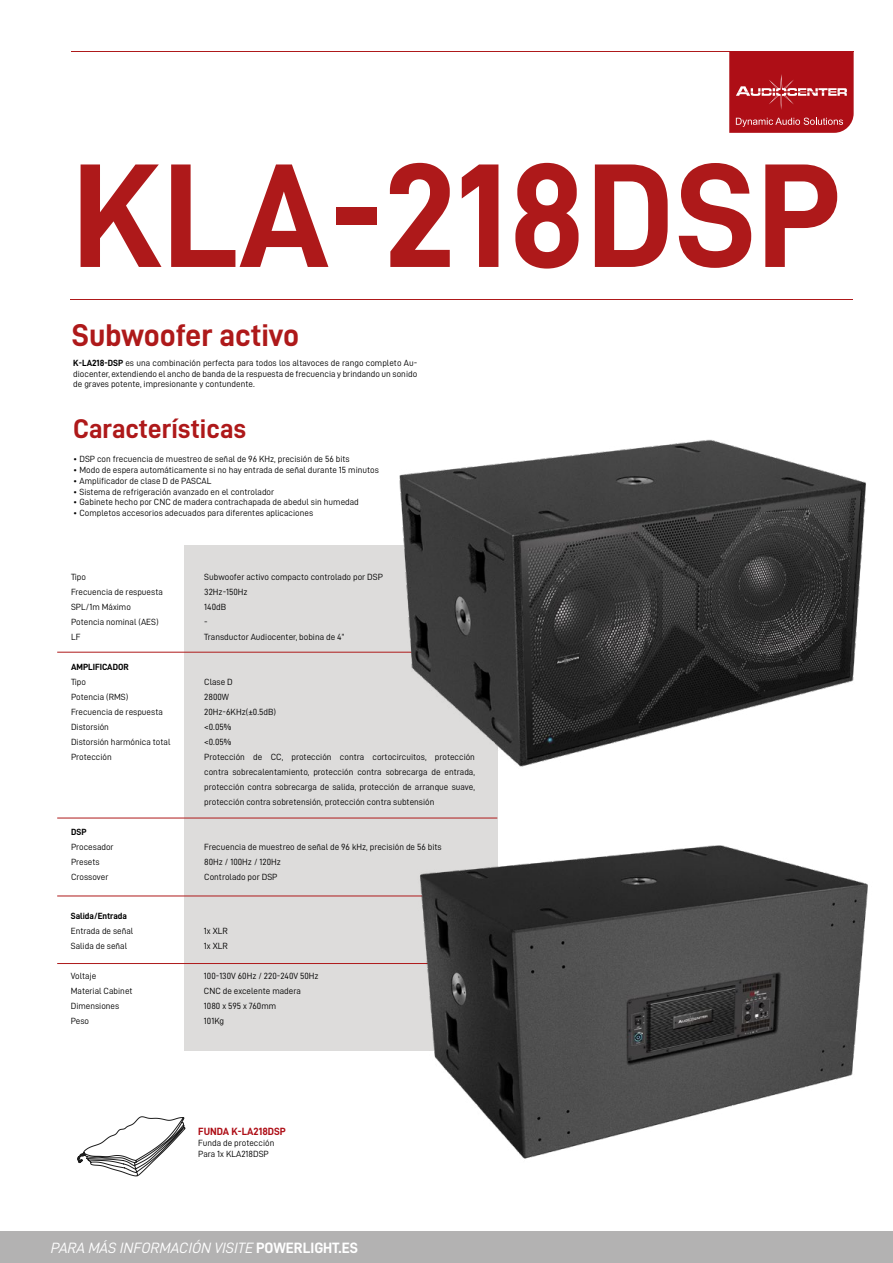
<style>
.page{position:relative;width:893px;height:1263px;background:#fff}
.page>*{position:absolute;margin:0;border:0;box-sizing:border-box;transform-origin:0 0}
.t1{font:148.5px "D DIN Bold";color:#ae191a}
.t2{font:31.5px "D DIN Bold";letter-spacing:-.015em;color:#ae191a}
.t3{font:27px "D DIN Bold";letter-spacing:-.005em;color:#ae191a}
.t4{font:15px "D DIN Italic";color:#fff}
.t5{font:10.5px "D DIN Bold";color:#ae0e16}
.t6{font:9px/15px "D DIN";color:#000}
.t7{font:9px "D DIN Bold";color:#000}
.s1{font-family:"D DIN Bold"}
</style>
<div class="page">
<hr style="left:71px;top:51px;width:782px;height:1px;background:#ae191a">
<svg style="left:729px;top:51px;width:124px;height:81px;background:#b42128"></svg>
<div style="left:0;top:1231px;width:893px;height:32px;background:#b3b2b2"></div>
<div style="left:184px;top:545px;width:313px;height:506px;background:#dddcdb"></div>
<hr style="left:71px;top:299px;width:782px;height:1px;background:#ae191a">
<hr style="left:57px;top:652px;width:440px;height:1px;background:#ae191a">
<hr style="left:57px;top:818px;width:440px;height:1px;background:#ae191a">
<hr style="left:57px;top:895px;width:440px;height:1px;background:#ae191a">
<hr style="left:57px;top:963px;width:440px;height:1px;background:#ae191a">
<img style="left:389px;top:439px;width:477px;height:333px">
<img style="left:351px;top:827px;width:517px;height:332px">
<svg style="left:77px;top:1116px;width:108px;height:60px"></svg>
<h1 class="t1" style="left:72px;top:134px;width:770px">KLA-218DSP</h1>
<h2 class="t2" style="left:72px;top:318px;width:229px">Subwoofer activo</h2>
<p class="t6" style="left:73px;top:357px;width:345px;line-height:10.8px;text-align:justify"><span class="s1">K-LA218-DSP</span> es una combinación perfecta para todos los altavoces de rango completo Au&shy;diocenter, extendiendo el ancho de banda de la respuesta de frecuencia y brindando un sonido de graves potente, impresionante y contundente.</p>
<h3 class="t3" style="left:73px;top:414px;width:174px">Características</h3>
<p class="t6" style="left:73px;top:451px;width:278px">• DSP con frecuencia de muestreo de señal de 96 KHz, precisión de 56 bits</p>
<p class="t6" style="left:73px;top:462px;width:307px">• Modo de espera automáticamente si no hay entrada de señal durante 15 minutos</p>
<p class="t6" style="left:73px;top:473px;width:140px">• Amplificador de clase D de PASCAL</p>
<p class="t6" style="left:73px;top:484px;width:202px">• Sistema de refrigeración avanzado en el controlador</p>
<p class="t6" style="left:73px;top:494px;width:287px">• Gabinete hecho por CNC de madera contrachapada de abedul sin humedad</p>
<p class="t6" style="left:73px;top:505px;width:241px">• Completos accesorios adecuados para diferentes aplicaciones</p>
<p class="t6" style="left:71px;top:570px;width:93px">Tipo<br>Frecuencia de respuesta<br>SPL/1m Máximo<br>Potencia nominal (AES)<br>LF</p>
<p class="t7" style="left:71px;top:662px;width:59px">AMPLIFICADOR</p>
<p class="t6" style="left:71px;top:675px;width:101px">Tipo<br>Potencia (RMS)<br>Frecuencia de respuesta<br>Distorsión<br>Distorsión harmónica total<br>Protección</p>
<p class="t7" style="left:71px;top:827px;width:17px">DSP</p>
<p class="t6" style="left:71px;top:840px;width:44px">Procesador<br>Presets<br>Crossover</p>
<p class="t7" style="left:71px;top:911px;width:58px">Salida/Entrada</p>
<p class="t6" style="left:71px;top:923px;width:64px">Entrada de señal<br>Salida de señal</p>
<p class="t6" style="left:71px;top:968px;width:63px">Voltaje<br>Material Cabinet<br>Dimensiones<br>Peso</p>
<p class="t6" style="left:204px;top:570px;width:180px">Subwoofer activo compacto controlado por DSP<br>32Hz-150Hz<br>140dB<br>-<br>Transductor Audiocenter, bobina de 4”</p>
<p class="t6" style="left:204px;top:675px;width:272px">Clase D<br>2800W<br>20Hz-6KHz(±0.5dB)<br>&lt;0.05%<br>&lt;0.05%<br>Protección de CC, protección contra cortocircuitos, protección contra sobrecalentamiento, protección contra sobrecarga de entrada, protección contra sobrecarga de salida, protección de arranque suave, protección contra sobretensión, protección contra subtensión</p>
<p class="t6" style="left:204px;top:840px;width:239px">Frecuencia de muestreo de señal de 96 kHz, precisión de 56 bits<br>80Hz / 100Hz / 120Hz<br>Controlado por DSP</p>
<p class="t6" style="left:204px;top:923px;width:25px">1x XLR<br>1x XLR</p>
<p class="t6" style="left:204px;top:968px;width:116px">100-130V 60Hz / 220-240V 50Hz<br>CNC de excelente madera<br>1080 x 595 x 760mm<br>101Kg</p>
<p class="t5" style="left:198px;top:1126px;width:89px">FUNDA K-LA218DSP</p>
<p class="t6" style="left:198px;top:1137px;width:78px;line-height:10.8px">Funda de protección<br>Para 1x KLA218DSP</p>
<h3 class="t4" style="left:51px;top:1240px;width:309px">PARA MÁS INFORMACIÓN VISITE <span class="s1">POWERLIGHT.ES</span></h3>
</div>
